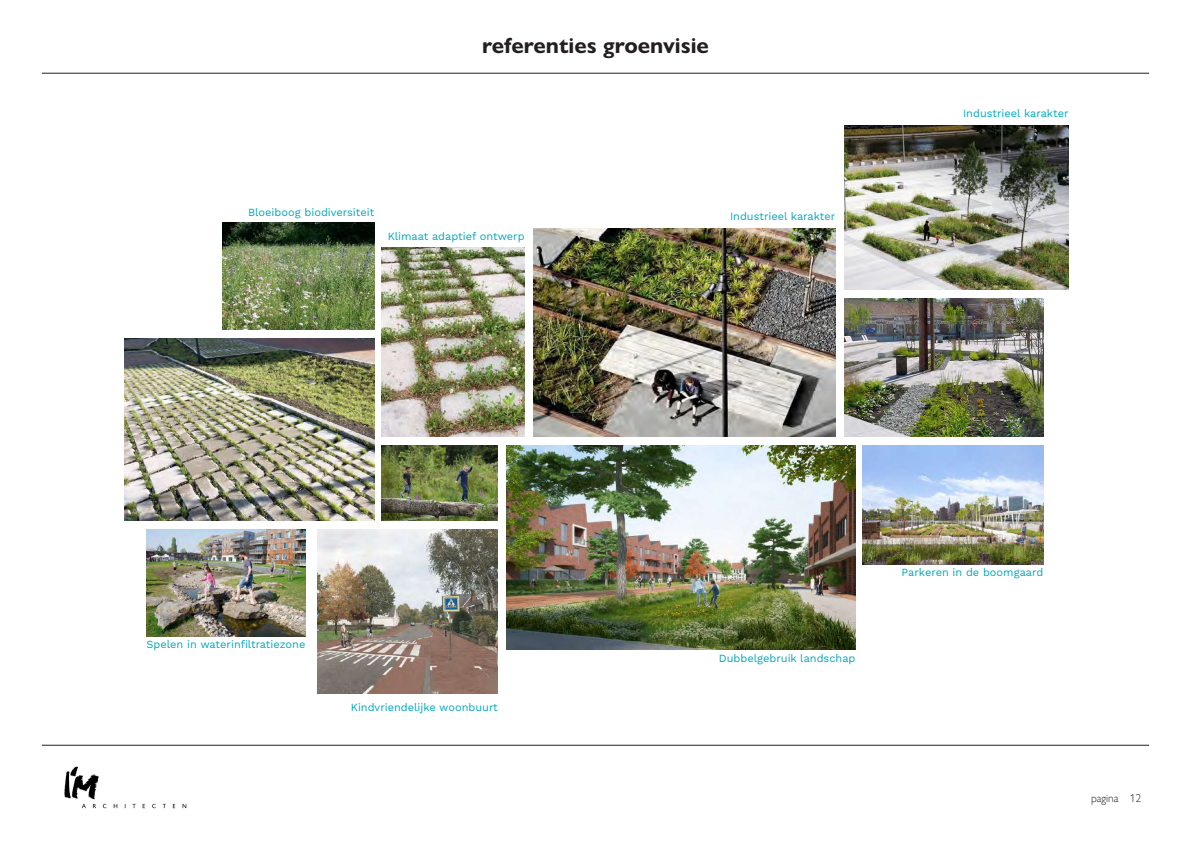
<style>
.page{position:relative;width:1191px;height:842px;background:#fff}
.page>*{position:absolute;margin:0;border:0;box-sizing:border-box;transform-origin:0 0}
.t1{font:700 22px "Gill Sans Nova";color:#231f20}
.t2{font:300 11.3px "Gill Sans Nova";color:#231f20}
.t3{font:11px "Work Sans";color:#00a8bd}
</style>
<div class="page">
<img style="left:64px;top:766px;width:123px;height:43px">
<hr style="left:42px;top:745px;width:1107px;height:1px;background:#231f20">
<hr style="left:42px;top:73px;width:1107px;height:1px;background:#231f20">
<img style="left:223px;top:222px;width:151px;height:107px">
<img style="left:844px;top:126px;width:224px;height:163px">
<img style="left:862px;top:446px;width:181px;height:119px">
<img style="left:507px;top:446px;width:348px;height:203px">
<img style="left:381px;top:446px;width:117px;height:74px">
<img style="left:381px;top:248px;width:143px;height:189px">
<img style="left:844px;top:298px;width:199px;height:139px">
<img style="left:534px;top:229px;width:301px;height:208px">
<img style="left:124px;top:339px;width:250px;height:181px">
<img style="left:146px;top:529px;width:159px;height:107px">
<img style="left:317px;top:529px;width:181px;height:164px">
<p class="t1" style="left:482px;top:32px;width:228px">referenties groenvisie</p>
<p class="t3" style="left:248px;top:205px;width:128px">Bloeiboog biodiversiteit</p>
<p class="t3" style="left:388px;top:229px;width:138px">Klimaat adaptief ontwerp</p>
<p class="t3" style="left:730px;top:209px;width:107px">Industrieel karakter</p>
<p class="t3" style="left:963px;top:106px;width:107px">Industrieel karakter</p>
<p class="t3" style="left:147px;top:638px;width:160px">Spelen in waterinfiltratiezone</p>
<p class="t3" style="left:351px;top:701px;width:148px">Kindvriendelijke woonbuurt</p>
<p class="t3" style="left:719px;top:652px;width:138px">Dubbelgebruik landschap</p>
<p class="t3" style="left:901px;top:566px;width:143px">Parkeren in de boomgaard</p>
<p class="t2" style="left:1091px;top:791px;width:52px">pagina 12</p>
</div>
